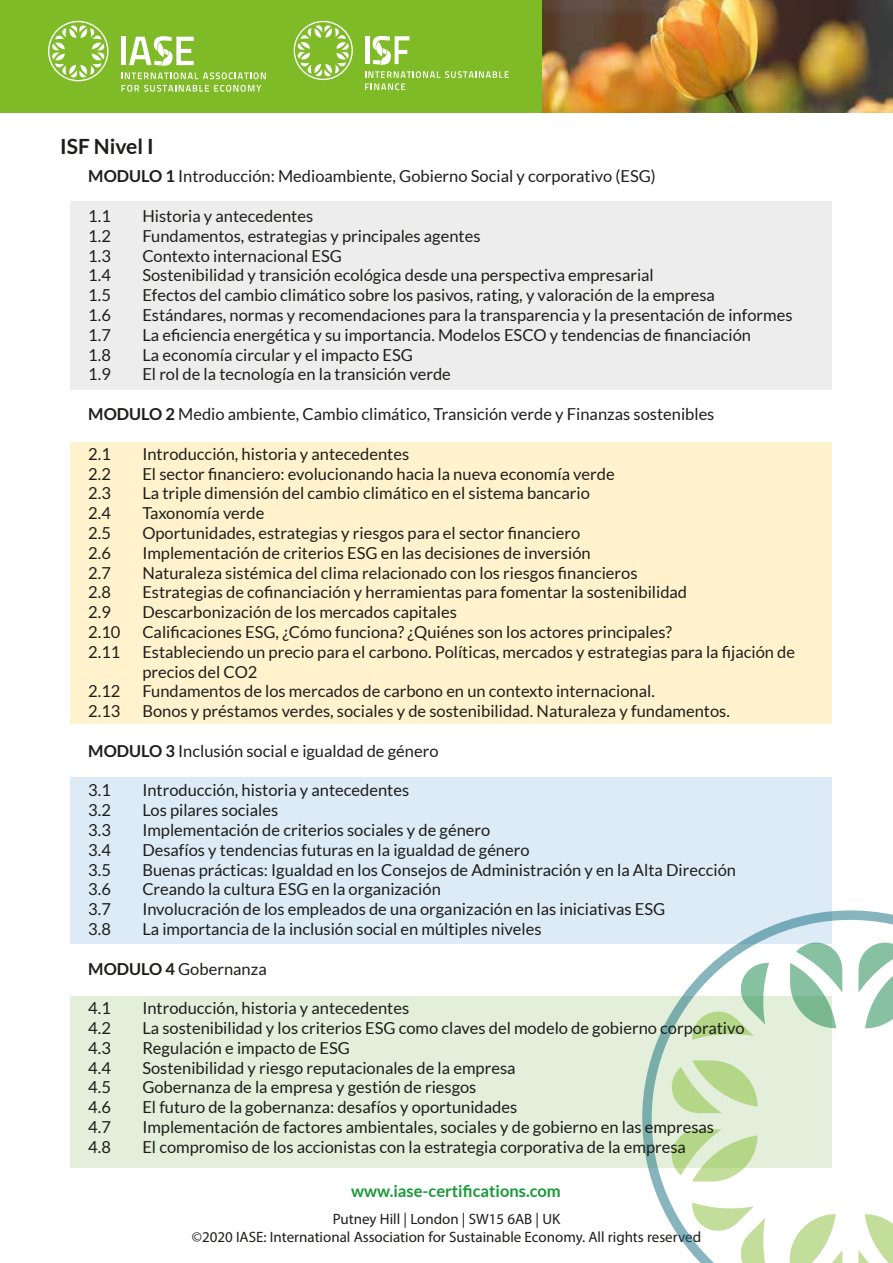
<style>
.page{position:relative;width:893px;height:1263px;background:#fff}
.page>*{position:absolute;margin:0;border:0;box-sizing:border-box;transform-origin:0 0}
.t1{font:700 21px "Lato";color:#1d1d1b}
.t2{font:16.5px/19.8px "Lato";color:#1d1d1b}
.t3{font:700 16.5px "Lato";color:#189a38}
.t4{font:15px/18px "Myriad Pro";color:#1d1d1b;text-align:center}
.s1{font-weight:700}
</style>
<div class="page">
<div style="left:70px;top:201px;width:762px;height:188px;background:#ededed"></div>
<div style="left:70px;top:777px;width:762px;height:167px;background:#ddebf7"></div>
<div style="left:70px;top:996px;width:762px;height:172px;background:#e3efdb"></div>
<div style="left:70px;top:442px;width:762px;height:281px;background:#fff2cc"></div>
<div style="left:0;top:0;width:683px;height:112px;background:#7fba27"></div>
<img style="left:542px;top:0;width:351px;height:112px">
<svg style="left:121px;top:72px;width:145px;height:7px"></svg>
<svg style="left:121px;top:85px;width:140px;height:7px"></svg>
<svg style="left:48px;top:21px;width:61px;height:60px"></svg>
<div style="left:121px;top:37px;width:5px;height:28px;background:#fff"></div>
<svg style="left:129px;top:36px;width:65px;height:30px"></svg>
<svg style="left:642px;top:910px;width:251px;height:353px"></svg>
<svg style="left:365px;top:71px;width:144px;height:19px"></svg>
<svg style="left:294px;top:21px;width:59px;height:59px"></svg>
<div style="left:365px;top:36px;width:5px;height:28px;background:#fff"></div>
<svg style="left:373px;top:36px;width:36px;height:29px"></svg>
<p class="t1" style="left:60px;top:134px;width:95px">ISF Nivel I</p>
<p class="t2" style="left:88px;top:166px;width:569px"><span class="s1">MODULO 1</span> Introducción: Medioambiente, Gobierno Social y corporativo (ESG)</p>
<p class="t2" style="left:88px;top:206px;width:24px">1.1</p>
<p class="t2" style="left:142px;top:206px;width:172px">Historia y antecedentes</p>
<p class="t2" style="left:88px;top:226px;width:24px">1.2</p>
<p class="t2" style="left:142px;top:226px;width:340px">Fundamentos, estrategias y principales agentes</p>
<p class="t2" style="left:88px;top:246px;width:24px">1.3</p>
<p class="t2" style="left:142px;top:246px;width:201px">Contexto internacional ESG</p>
<p class="t2" style="left:88px;top:265px;width:24px">1.4</p>
<p class="t2" style="left:142px;top:265px;width:513px">Sostenibilidad y transición ecológica desde una perspectiva empresarial</p>
<p class="t2" style="left:88px;top:285px;width:24px">1.5</p>
<p class="t2" style="left:142px;top:285px;width:574px">Efectos del cambio climático sobre los pasivos, rating, y valoración de la empresa</p>
<p class="t2" style="left:88px;top:305px;width:24px">1.6</p>
<p class="t2" style="left:142px;top:305px;width:652px">Estándares, normas y recomendaciones para la transparencia y la presentación de informes</p>
<p class="t2" style="left:88px;top:325px;width:24px">1.7</p>
<p class="t2" style="left:142px;top:325px;width:610px">La eficiencia energética y su importancia. Modelos ESCO y tendencias de financiación</p>
<p class="t2" style="left:88px;top:345px;width:24px">1.8</p>
<p class="t2" style="left:142px;top:345px;width:272px">La economía circular y el impacto ESG</p>
<p class="t2" style="left:88px;top:364px;width:24px">1.9</p>
<p class="t2" style="left:142px;top:364px;width:310px">El rol de la tecnología en la transición verde</p>
<p class="t2" style="left:88px;top:404px;width:628px"><span class="s1">MODULO 2</span> Medio ambiente, Cambio climático, Transición verde y Finanzas sostenibles</p>
<p class="t2" style="left:88px;top:444px;width:24px">2.1</p>
<p class="t2" style="left:142px;top:444px;width:268px">Introducción, historia y antecedentes</p>
<p class="t2" style="left:88px;top:463px;width:24px">2.2</p>
<p class="t2" style="left:142px;top:463px;width:474px">El sector financiero: evolucionando hacia la nueva economía verde</p>
<p class="t2" style="left:88px;top:483px;width:24px">2.3</p>
<p class="t2" style="left:142px;top:483px;width:449px">La triple dimensión del cambio climático en el sistema bancario</p>
<p class="t2" style="left:88px;top:503px;width:24px">2.4</p>
<p class="t2" style="left:142px;top:503px;width:124px">Taxonomía verde</p>
<p class="t2" style="left:88px;top:523px;width:24px">2.5</p>
<p class="t2" style="left:142px;top:523px;width:439px">Oportunidades, estrategias y riesgos para el sector financiero</p>
<p class="t2" style="left:88px;top:543px;width:24px">2.6</p>
<p class="t2" style="left:142px;top:543px;width:450px">Implementación de criterios ESG en las decisiones de inversión</p>
<p class="t2" style="left:88px;top:562px;width:24px">2.7</p>
<p class="t2" style="left:142px;top:562px;width:497px">Naturaleza sistémica del clima relacionado con los riesgos financieros</p>
<p class="t2" style="left:88px;top:582px;width:24px">2.8</p>
<p class="t2" style="left:142px;top:582px;width:546px">Estrategias de cofinanciación y herramientas para fomentar la sostenibilidad</p>
<p class="t2" style="left:88px;top:602px;width:24px">2.9</p>
<p class="t2" style="left:142px;top:602px;width:316px">Descarbonización de los mercados capitales</p>
<p class="t2" style="left:88px;top:622px;width:34px">2.10</p>
<p class="t2" style="left:142px;top:622px;width:531px">Calificaciones ESG, ¿Cómo funciona? ¿Quiénes son los actores principales?</p>
<p class="t2" style="left:88px;top:642px;width:34px">2.11</p>
<p class="t2" style="left:142px;top:642px;width:654px">Estableciendo un precio para el carbono. Políticas, mercados y estrategias para la fijación de precios del CO2</p>
<p class="t2" style="left:88px;top:681px;width:34px">2.12</p>
<p class="t2" style="left:142px;top:681px;width:514px">Fundamentos de los mercados de carbono en un contexto internacional.</p>
<p class="t2" style="left:88px;top:701px;width:34px">2.13</p>
<p class="t2" style="left:142px;top:701px;width:589px">Bonos y préstamos verdes, sociales y de sostenibilidad. Naturaleza y fundamentos.</p>
<p class="t2" style="left:88px;top:741px;width:352px"><span class="s1">MODULO 3</span> Inclusión social e igualdad de género</p>
<p class="t2" style="left:88px;top:780px;width:24px">3.1</p>
<p class="t2" style="left:142px;top:780px;width:268px">Introducción, historia y antecedentes</p>
<p class="t2" style="left:88px;top:800px;width:24px">3.2</p>
<p class="t2" style="left:142px;top:800px;width:137px">Los pilares sociales</p>
<p class="t2" style="left:88px;top:820px;width:24px">3.3</p>
<p class="t2" style="left:142px;top:820px;width:350px">Implementación de criterios sociales y de género</p>
<p class="t2" style="left:88px;top:840px;width:24px">3.4</p>
<p class="t2" style="left:142px;top:840px;width:389px">Desafíos y tendencias futuras en la igualdad de género</p>
<p class="t2" style="left:88px;top:859px;width:24px">3.5</p>
<p class="t2" style="left:142px;top:859px;width:595px">Buenas prácticas: Igualdad en los Consejos de Administración y en la Alta Dirección</p>
<p class="t2" style="left:88px;top:879px;width:24px">3.6</p>
<p class="t2" style="left:142px;top:879px;width:300px">Creando la cultura ESG en la organización</p>
<p class="t2" style="left:88px;top:899px;width:24px">3.7</p>
<p class="t2" style="left:142px;top:899px;width:524px">Involucración de los empleados de una organización en las iniciativas ESG</p>
<p class="t2" style="left:88px;top:919px;width:24px">3.8</p>
<p class="t2" style="left:142px;top:919px;width:401px">La importancia de la inclusión social en múltiples niveles</p>
<p class="t2" style="left:88px;top:958px;width:180px"><span class="s1">MODULO 4</span> Gobernanza</p>
<p class="t2" style="left:88px;top:998px;width:24px">4.1</p>
<p class="t2" style="left:142px;top:998px;width:268px">Introducción, historia y antecedentes</p>
<p class="t2" style="left:88px;top:1018px;width:24px">4.2</p>
<p class="t2" style="left:142px;top:1018px;width:604px">La sostenibilidad y los criterios ESG como claves del modelo de gobierno corporativo</p>
<p class="t2" style="left:88px;top:1038px;width:24px">4.3</p>
<p class="t2" style="left:142px;top:1038px;width:209px">Regulación e impacto de ESG</p>
<p class="t2" style="left:88px;top:1057px;width:24px">4.4</p>
<p class="t2" style="left:142px;top:1057px;width:375px">Sostenibilidad y riesgo reputacionales de la empresa</p>
<p class="t2" style="left:88px;top:1077px;width:24px">4.5</p>
<p class="t2" style="left:142px;top:1077px;width:336px">Gobernanza de la empresa y gestión de riesgos</p>
<p class="t2" style="left:88px;top:1097px;width:24px">4.6</p>
<p class="t2" style="left:142px;top:1097px;width:376px">El futuro de la gobernanza: desafíos y oportunidades</p>
<p class="t2" style="left:88px;top:1117px;width:24px">4.7</p>
<p class="t2" style="left:142px;top:1117px;width:573px">Implementación de factores ambientales, sociales y de gobierno en las empresas</p>
<p class="t2" style="left:88px;top:1137px;width:24px">4.8</p>
<p class="t2" style="left:142px;top:1137px;width:545px">El compromiso de los accionistas con la estrategia corporativa de la empresa</p>
<p class="t3" style="left:351px;top:1182px;width:211px">www.iase-certifications.com</p>
<p class="t4" style="left:192px;top:1209px;width:511px">Putney Hill | London | SW15 6AB | UK<br>©2020 IASE: International Association for Sustainable Economy. All rights reserved</p>
</div>
